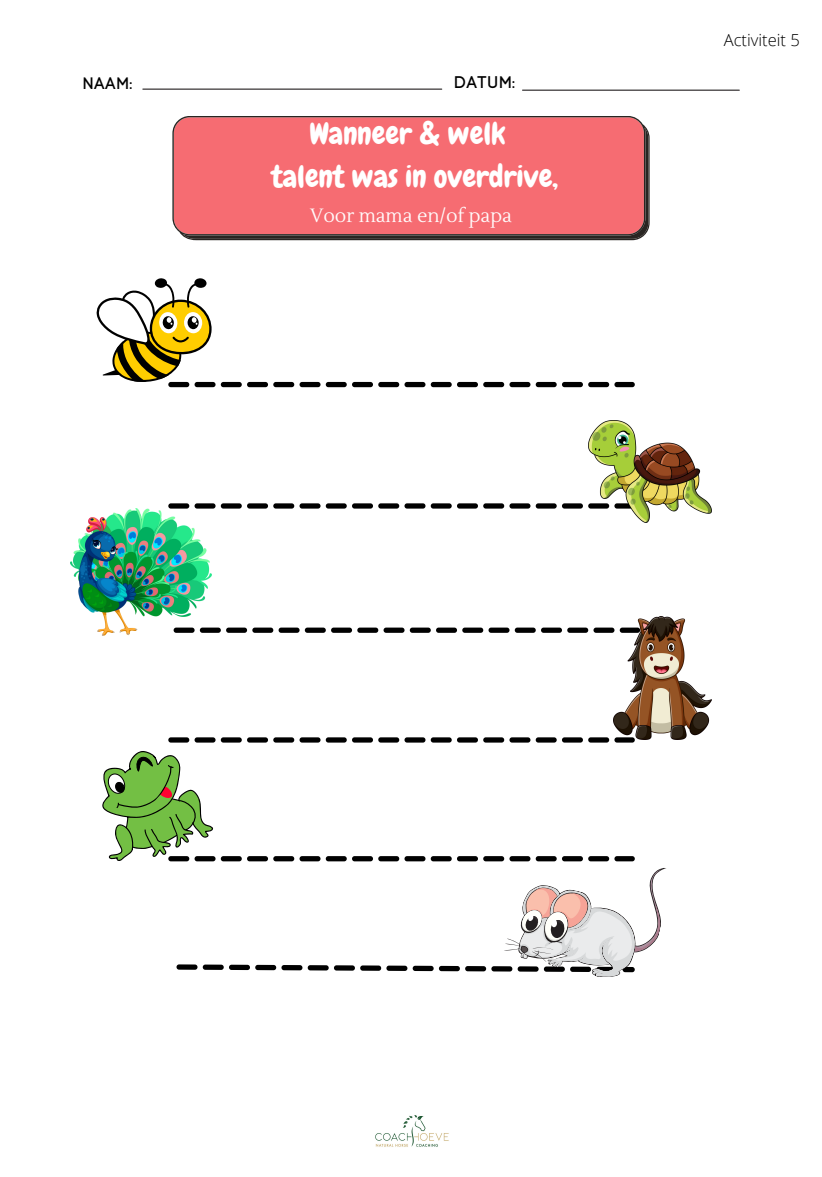
<style>
.page{position:relative;width:822px;height:1177px;background:#fff}
.page>*{position:absolute;margin:0;border:0;box-sizing:border-box;transform-origin:0 0}
.t1{font:30.5px "Chewy";color:#fff}
.t2{font:19.1px "Lustria";color:#fffafa}
.t3{font:16.75px "Code Pro Normal LC";letter-spacing:.03em;color:#000}
.t4{font:300 16.55px "Open Sans";color:#000}
.t5{font:16.55px "Code Pro Normal LC";color:#000}
</style>
<div class="page">
<svg style="left:172px;top:116px;width:478px;height:124px;background:#e8696e"></svg>
<svg style="left:168px;top:503px;width:415px;height:5px"></svg>
<svg style="left:212px;top:627px;width:401px;height:6px"></svg>
<svg style="left:168px;top:737px;width:467px;height:5px"></svg>
<svg style="left:96px;top:278px;width:539px;height:109px"></svg>
<img style="left:588px;top:420px;width:123px;height:103px">
<img style="left:70px;top:508px;width:142px;height:127px">
<img style="left:613px;top:617px;width:98px;height:123px">
<hr style="left:523px;top:90px;width:216px;height:1px;background:#231f20">
<hr style="left:143px;top:89px;width:299px;height:1px;background:#231f20">
<svg style="left:102px;top:751px;width:565px;height:226px"></svg>
<img style="left:375px;top:1115px;width:74px;height:32px">
<p class="t5" style="left:82px;top:73px;width:52px">NAAM:</p>
<p class="t3" style="left:454px;top:72px;width:63px">DATUM:</p>
<p class="t1" style="left:309px;top:114px;width:197px">Wanneer &amp; welk</p>
<p class="t1" style="left:271px;top:157px;width:288px">talent was in overdrive,</p>
<p class="t2" style="left:310px;top:204px;width:203px">Voor mama en/of papa</p>
<p class="t4" style="left:724px;top:28px;width:78px">Activiteit 5</p>
</div>
